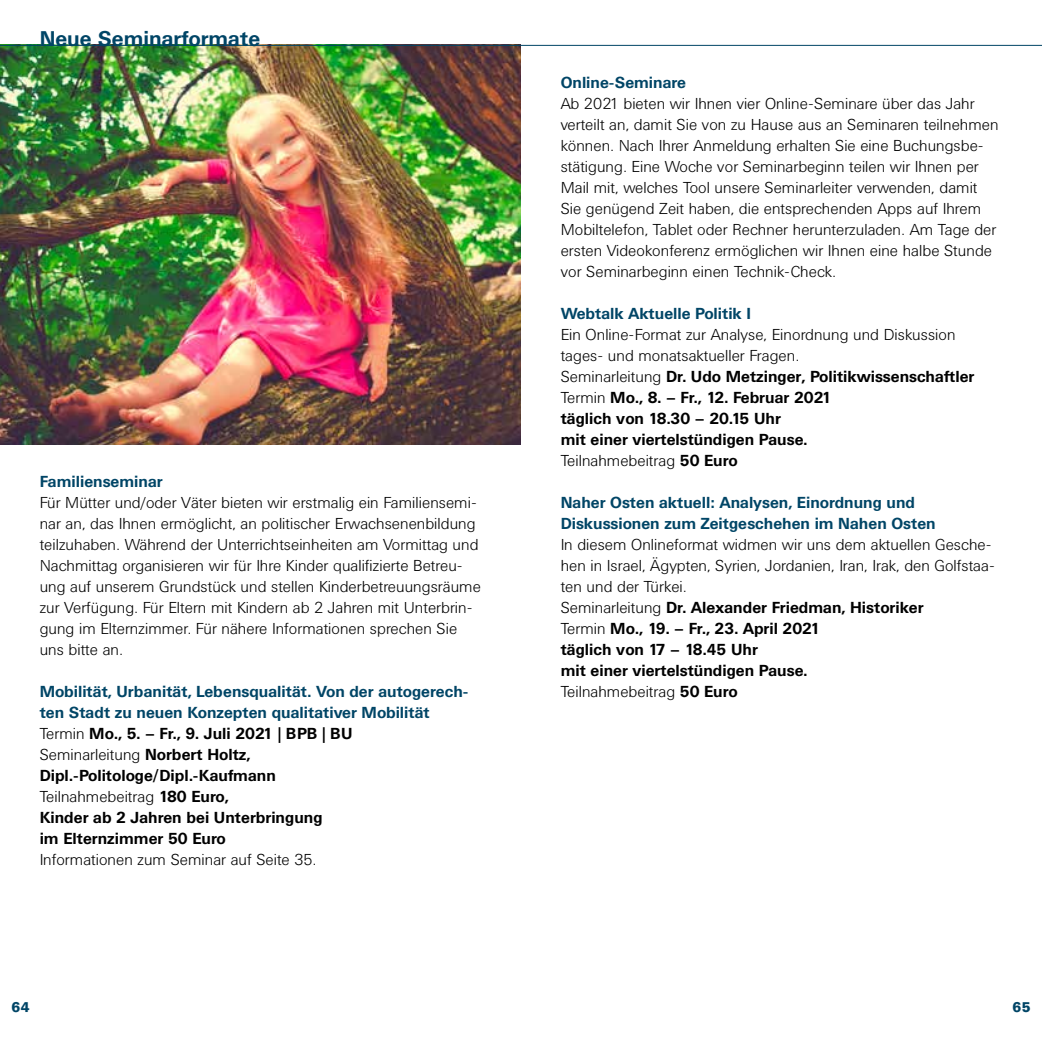
<style>
.page{position:relative;width:1042px;height:1042px;background:#fff}
.page>*{position:absolute;margin:0;border:0;box-sizing:border-box;transform-origin:0 0}
.t1{font:700 21px "Univers BQ";color:#004566}
.t2{font:300 15.75px/21px "Univers BQ";color:#000}
.t3{font:700 15.75px/21px "Univers BQ";color:#000}
.t4{font:700 15.75px/21px "Univers BQ";color:#004566}
.t5{font:900 14px "Univers BQ";color:#004566}
.s1{color:#004566}
.s2{font-weight:300}
.s3{font-weight:700}
</style>
<div class="page">
<img style="left:0;top:46px;width:521px;height:399px">
<hr style="left:0;top:45px;width:1042px;height:1px;background:#004566">
<h1 class="t1" style="left:40px;top:26px;width:222px">Neue Seminarformate</h1>
<p class="t4" style="left:40px;top:471px;width:125px">Familienseminar</p>
<p class="t2" style="left:40px;top:492px;width:443px">Für Mütter und/oder Väter bieten wir erstmalig ein Familiensemi&shy;nar an, das Ihnen ermöglicht, an politischer Erwachsenenbildung teilzuhaben. Während der Unterrichtseinheiten am Vormittag und Nachmittag organisieren wir für Ihre Kinder qualifizierte Betreu&shy;ung auf unserem Grundstück und stellen Kinderbetreuungsräume zur Verfügung. Für Eltern mit Kindern ab 2 Jahren mit Unterbrin&shy;gung im Elternzimmer. Für nähere Informationen sprechen Sie uns bitte an.</p>
<p class="t3" style="left:40px;top:681px;width:430px"><span class="s1">Mobilität, Urbanität, Lebensqualität. Von der autogerech&shy;ten Stadt zu neuen Konzepten qualitativer Mobilität </span><span class="s2">Termin</span> Mo., 5. – Fr., 9. Juli 2021 | BPB | BU<br><span class="s2">Seminarleitung</span> Norbert Holtz, Dipl.-Politologe/Dipl.-Kaufmann<br><span class="s2">Teilnahmebeitrag</span> 180 Euro,<br>Kinder ab 2 Jahren bei Unterbringung<br>im Elternzimmer 50 Euro</p>
<p class="t2" style="left:40px;top:849px;width:278px">Informationen zum Seminar auf Seite 35.</p>
<p class="t4" style="left:561px;top:72px;width:127px">Online-Seminare</p>
<p class="t2" style="left:561px;top:93px;width:439px">Ab 2021 bieten wir Ihnen vier Online-Seminare über das Jahr verteilt an, damit Sie von zu Hause aus an Seminaren teilnehmen können. Nach Ihrer Anmeldung erhalten Sie eine Buchungsbe&shy;stätigung. Eine Woche vor Seminarbeginn teilen wir Ihnen per Mail mit, welches Tool unsere Seminarleiter verwenden, damit Sie genügend Zeit haben, die entsprechenden Apps auf Ihrem Mobiltelefon, Tablet oder Rechner herunterzuladen. Am Tage der ersten Videokonferenz ermöglichen wir Ihnen eine halbe Stunde vor Seminarbeginn einen Technik-Check.</p>
<p class="t4" style="left:561px;top:303px;width:192px">Webtalk Aktuelle Politik I</p>
<p class="t3" style="left:561px;top:324px;width:415px"><span class="s2">Ein Online-Format zur Analyse, Einordnung und Diskussion tages- und monatsaktueller Fragen.<br>Seminarleitung</span> Dr. Udo Metzinger, Politikwissenschaftler <span class="s2">Termin</span> Mo., 8. – Fr., 12. Februar 2021<br>täglich von 18.30 – 20.15 Uhr<br>mit einer viertelstündigen Pause.<br><span class="s2">Teilnahmebeitrag</span> 50 Euro</p>
<p class="t4" style="left:561px;top:492px;width:376px">Naher Osten aktuell: Analysen, Einordnung und<br>Diskussionen zum Zeitgeschehen im Nahen Osten</p>
<p class="t2" style="left:561px;top:534px;width:436px">In diesem Onlineformat widmen wir uns dem aktuellen Gesche&shy;hen in Israel, Ägypten, Syrien, Jordanien, Iran, Irak, den Golfstaa&shy;ten und der Türkei.<br>Seminarleitung <span class="s3">Dr. Alexander Friedman, Historiker<br></span>Termin <span class="s3">Mo., 19. – Fr., 23. April 2021<br>täglich von 17 – 18.45 Uhr<br>mit einer viertelstündigen Pause.<br></span>Teilnahmebeitrag <span class="s3">50 Euro</span></p>
<p class="t5" style="left:11px;top:999px;width:20px">64</p>
<p class="t5" style="left:1012px;top:999px;width:20px">65</p>
</div>
